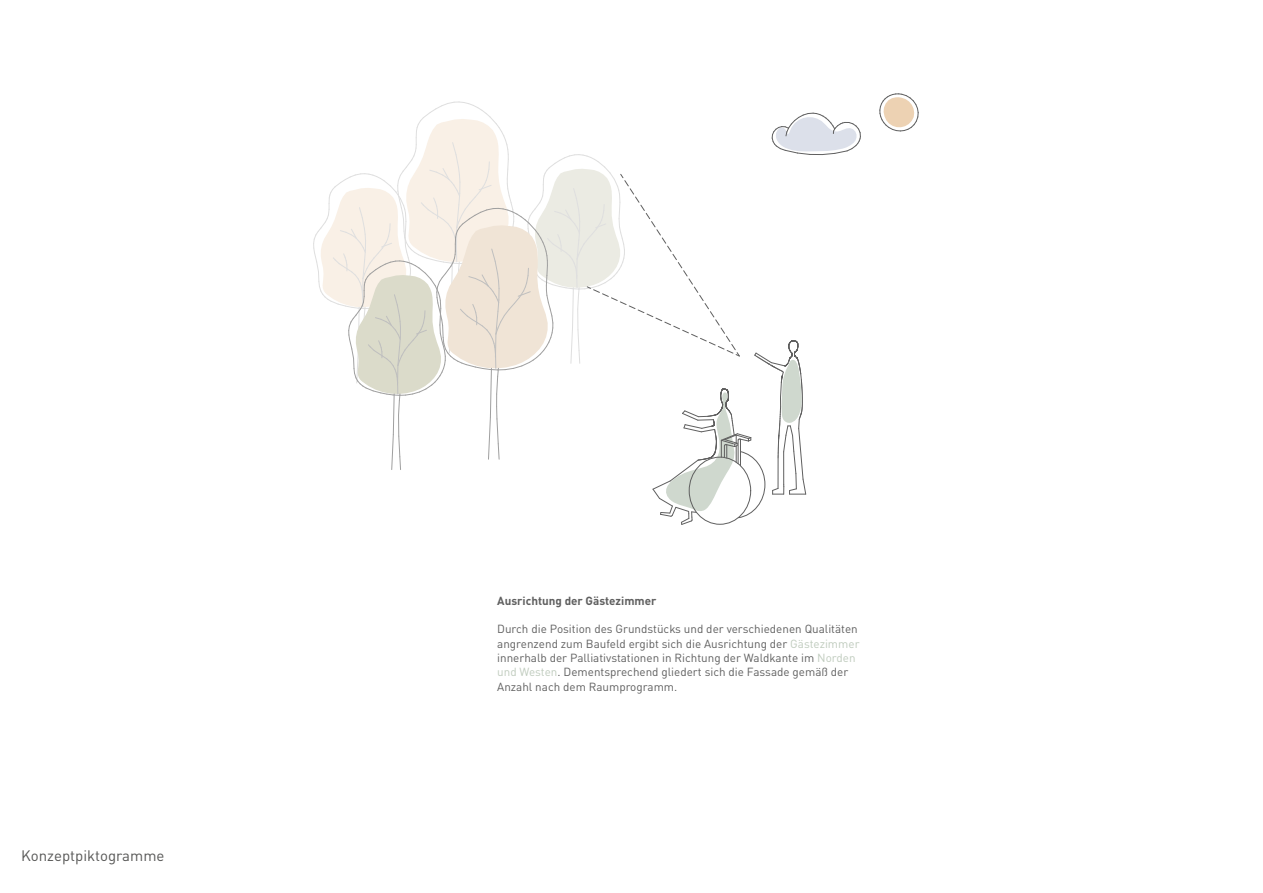
<style>
.page{position:relative;width:1263px;height:893px;background:#fff}
.page>*{position:absolute;margin:0;border:0;box-sizing:border-box;transform-origin:0 0}
.t1{font:15px "DIN Pro";color:#575756}
.t2{font:11.7px/14.4px "DIN Pro";color:#5f5f5f}
.t3{font:700 11.7px "DIN Pro";color:#5f5f5f}
.s1{color:#bfcbbd}
</style>
<div class="page">
<svg style="left:879px;top:93px;width:40px;height:38px"></svg>
<svg style="left:313px;top:101px;width:548px;height:424px"></svg>
<p class="t1" style="left:21px;top:844px;width:145px">Konzeptpiktogramme</p>
<p class="t3" style="left:497px;top:596px;width:161px">Ausrichtung der Gästezimmer</p>
<p class="t2" style="left:497px;top:623px;width:364px">Durch die Position des Grundstücks und der verschiedenen Qualitäten angrenzend zum Baufeld ergibt sich die Ausrichtung der <span class="s1">Gästezimmer </span>innerhalb der Palliativstationen in Richtung der Waldkante im <span class="s1">Norden und Westen</span>. Dementsprechend gliedert sich die Fassade gemäß der Anzahl nach dem Raumprogramm.</p>
</div>
